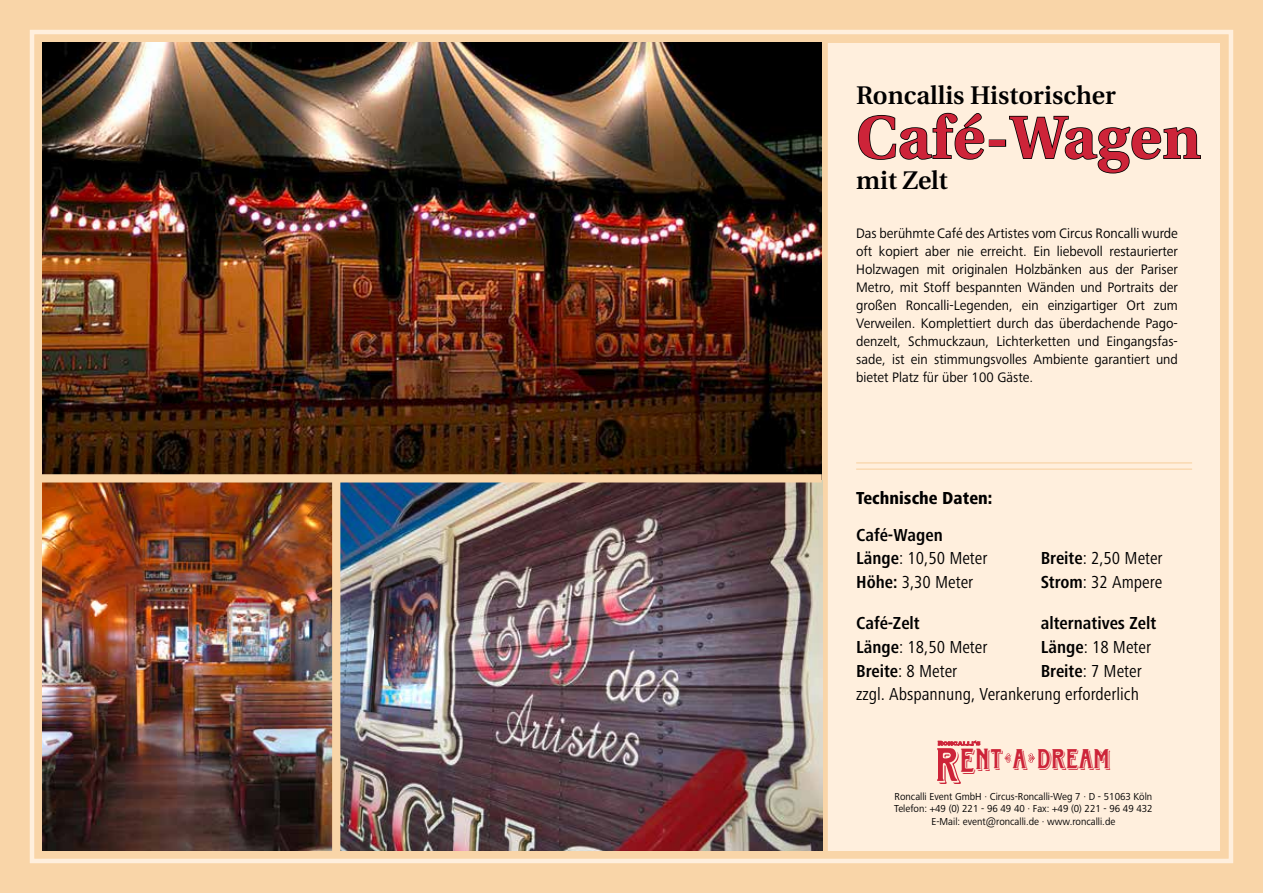
<style>
.page{position:relative;width:1263px;height:893px;background:#f9d5a8}
.page>*{position:absolute;margin:0;border:0;box-sizing:border-box;transform-origin:0 0}
.t1{font:700 60px "Utopia";letter-spacing:.02em;color:#cd2439}
.t2{font:31.35px "Horndon";color:#cd2439;scale:.95 1}
.t3{font:600 25.5px "Utopia";color:#000}
.t4{font:condensed 18px/23.7px "Frutiger Next Pro";color:#000;text-align:right}
.t5{font:700 condensed 18px/23.7px "Frutiger Next Pro";color:#000}
.t6{font:800 condensed 18px "Frutiger Next Pro";color:#000}
.t7{font:14.25px/18px "Frutiger Next Pro";color:#000;text-align:justify;scale:.95 1}
.t8{font:10.5px/12.6px "Frutiger Next Pro";color:#000;text-align:center;scale:.95 1}
.s1{font-weight:400}
.s2{font-weight:700}
.s3{font-size:53.7px}
.s4{font-size:38.1px}
.s5{font-size:33.6px}
</style>
<div class="page">
<div style="left:30px;top:30px;width:1203px;height:833px;border:4px solid #ffefdd"></div>
<div style="left:43px;top:43px;width:1177px;height:807px;background:#ffefdd"></div>
<svg style="left:1028px;top:753px;width:7px;height:10px"></svg>
<svg style="left:1004px;top:753px;width:7px;height:10px"></svg>
<svg style="left:938px;top:740px;width:42px;height:6px"></svg>
<hr style="left:856px;top:462px;width:336px;height:2px;background:#f9d5a8">
<hr style="left:856px;top:468px;width:336px;height:2px;background:#f9d5a8">
<svg style="left:819px;top:42px;width:9px;height:809px;background:#e3c49d"></svg>
<svg style="left:857px;top:112px;width:128px;height:48px"></svg>
<div style="left:989px;top:139px;width:17px;height:8px;border:2px solid #000"></div>
<svg style="left:1009px;top:115px;width:192px;height:59px"></svg>
<img style="left:43px;top:482px;width:289px;height:368px">
<img style="left:43px;top:43px;width:778px;height:431px">
<img style="left:340px;top:482px;width:482px;height:368px">
<div style="left:41px;top:474px;width:781px;height:8px;background:#f9d5a8"></div>
<div style="left:332px;top:479px;width:8px;height:374px;background:#f9d5a8"></div>
<h3 class="t3" style="left:856px;top:81px;width:261px">Roncallis Historischer</h3>
<h1 class="t1" style="left:856px;top:103px;width:346px">Café-Wagen</h1>
<h3 class="t3" style="left:856px;top:166px;width:93px">mit Zelt</h3>
<p class="t7" style="left:856px;top:224px;width:340px">Das berühmte Café des Artistes vom Circus Roncalli wurde oft kopiert aber nie erreicht. Ein liebevoll restaurierter Holzwagen mit originalen Holzbänken aus der Pariser Metro, mit Stoff bespannten Wänden und Portraits der großen Roncalli-Legenden, ein einzigartiger Ort zum Verweilen. Komplettiert durch das überdachende Pago&shy;denzelt, Schmuckzaun, Lichterketten und Eingangsfas&shy;sade, ist ein stimmungsvolles Ambiente garantiert und bietet Platz für über 100 Gäste.</p>
<p class="t6" style="left:856px;top:488px;width:138px">Technische Daten:</p>
<p class="t5" style="left:856px;top:523px;width:133px">Café-Wagen<br>Länge<span class="s1">: 10,50 Meter</span></p>
<p class="t4" style="left:1041px;top:546px;width:123px"><span class="s2">Breite</span>: 2,50 Meter</p>
<p class="t4" style="left:856px;top:570px;width:119px"><span class="s2">Höhe:</span> 3,30 Meter</p>
<p class="t4" style="left:1041px;top:570px;width:123px"><span class="s2">Strom</span>: 32 Ampere</p>
<p class="t5" style="left:856px;top:611px;width:65px">Café-Zelt</p>
<p class="t5" style="left:1041px;top:611px;width:117px">alternatives Zelt</p>
<p class="t4" style="left:856px;top:635px;width:133px"><span class="s2">Länge</span>: 18,50 Meter</p>
<p class="t4" style="left:1041px;top:635px;width:112px"><span class="s2">Länge</span>: 18 Meter</p>
<p class="t4" style="left:856px;top:659px;width:103px"><span class="s2">Breite</span>: 8 Meter</p>
<p class="t4" style="left:856px;top:659px;width:287px"><span class="s2">Breite</span>: 7 Meter<br>zzgl. Abspannung, Verankerung erforderlich</p>
<h2 class="t2" style="left:936px;top:742px;width:186px"><span class="s3">R</span><span class="s4">E</span><span class="s5">N</span>T A DREAM</h2>
<p class="t8" style="left:894px;top:790px;width:274px">Roncalli Event GmbH · Circus-Roncalli-Weg 7 · D - 51063 Köln<br>Telefon: +49 (0) 221 - 96 49 40 · Fax: +49 (0) 221 - 96 49 432<br>E-Mail: event@roncalli.de · www.roncalli.de</p>
</div>
